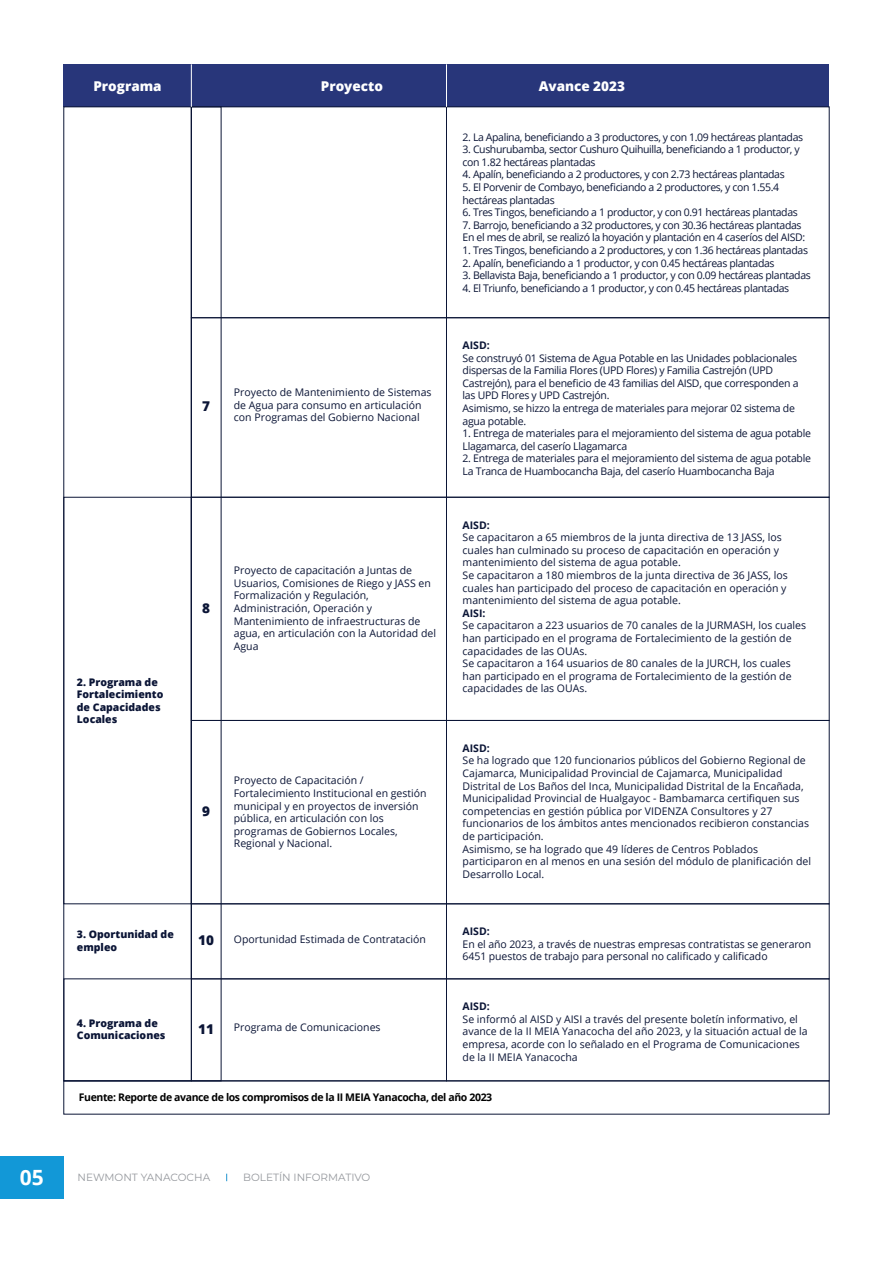
<style>
.page{position:relative;width:893px;height:1263px;background:#fff}
.page>*{position:absolute;margin:0;border:0;box-sizing:border-box;transform-origin:0 0}
.t1{font:700 21px "Open Sans";color:#fff}
.t2{font:800 13.5px "Open Sans";color:#fff}
.t3{font:800 13.5px "Open Sans";color:#0b1536}
.t4{font:10.5px/12.6px "Open Sans";color:#0b1536}
.t5{font:10.5px/12.6px "Open Sans";letter-spacing:-.035em;color:#0b1536}
.t6{font:10.5px/12.6px "Open Sans";letter-spacing:-.025em;color:#0b1536}
.t7{font:800 10.5px/12.6px "Open Sans";color:#0b1536}
.t8{font:700 10.5px "Open Sans";letter-spacing:-.035em;color:#000}
.t9{font:10.5px "Montserrat";color:#95989d}
.t10{font:700 10.5px "Open Sans";color:#0b1536}
</style>
<div class="page">
<div style="left:0;top:1157px;width:64px;height:42px;background:#1298d7"></div>
<div style="left:64px;top:64px;width:765px;height:43px;background:#28367a"></div>
<div style="left:191px;top:107px;width:256px;height:211px;border:1px solid #0b1536"></div>
<div style="left:446px;top:107px;width:383px;height:211px;border:1px solid #0b1536"></div>
<hr style="left:191px;top:64px;width:1px;height:43px;background:#fff">
<hr style="left:446px;top:64px;width:1px;height:43px;background:#fff">
<div style="left:191px;top:497px;width:256px;height:224px;border:1px solid #0b1536"></div>
<div style="left:446px;top:497px;width:383px;height:224px;border:1px solid #0b1536"></div>
<div style="left:191px;top:720px;width:256px;height:184px;border:1px solid #0b1536"></div>
<div style="left:446px;top:720px;width:383px;height:184px;border:1px solid #0b1536"></div>
<div style="left:191px;top:904px;width:256px;height:75px;border:1px solid #0b1536"></div>
<div style="left:446px;top:904px;width:383px;height:75px;border:1px solid #0b1536"></div>
<div style="left:64px;top:979px;width:383px;height:102px;border:1px solid #0b1536"></div>
<div style="left:446px;top:979px;width:383px;height:102px;border:1px solid #0b1536"></div>
<div style="left:64px;top:497px;width:128px;height:407px;border:1px solid #0b1536"></div>
<p class="t2" style="left:93px;top:75px;width:70px">Programa</p>
<p class="t2" style="left:321px;top:75px;width:64px">Proyecto</p>
<p class="t2" style="left:539px;top:75px;width:88px">Avance 2023</p>
<p class="t3" style="left:202px;top:396px;width:9px">7</p>
<p class="t4" style="left:234px;top:386px;width:199px">Proyecto de Mantenimiento de Sistemas de Agua para consumo en articulación con Programas del Gobierno Nacional</p>
<p class="t7" style="left:77px;top:675px;width:88px">2. Programa de<br>Fortalecimiento de Capacidades<br>Locales</p>
<p class="t3" style="left:202px;top:597px;width:9px">8</p>
<p class="t4" style="left:234px;top:564px;width:204px">Proyecto de capacitación a Juntas de<br>Usuarios, Comisiones de Riego y JASS en<br>Formalización y Regulación,<br>Administración, Operación y<br>Mantenimiento de infraestructuras de agua, en articulación con la Autoridad del<br>Agua</p>
<p class="t3" style="left:202px;top:801px;width:9px">9</p>
<p class="t4" style="left:234px;top:774px;width:194px">Proyecto de Capacitación /<br>Fortalecimiento Institucional en gestión municipal y en proyectos de inversión pública, en articulación con los programas de Gobiernos Locales,<br>Regional y Nacional.</p>
<p class="t7" style="left:77px;top:927px;width:98px">3. Oportunidad de empleo</p>
<p class="t3" style="left:198px;top:930px;width:17px">10</p>
<p class="t4" style="left:234px;top:932px;width:194px">Oportunidad Estimada de Contratación</p>
<p class="t7" style="left:77px;top:1016px;width:90px">4. Programa de<br>Comunicaciones</p>
<p class="t3" style="left:198px;top:1018px;width:17px">11</p>
<p class="t4" style="left:234px;top:1021px;width:148px">Programa de Comunicaciones</p>
<p class="t5" style="left:463px;top:130px;width:342px">2. La Apalina, beneficiando a 3 productores, y con 1.09 hectáreas plantadas</p>
<p class="t5" style="left:463px;top:143px;width:339px">3. Cushurubamba, sector Cushuro Quihuilla, beneficiando a 1 productor, y con 1.82 hectáreas plantadas</p>
<p class="t5" style="left:463px;top:168px;width:324px">4. Apalín, beneficiando a 2 productores, y con 2.73 hectáreas plantadas</p>
<p class="t5" style="left:463px;top:181px;width:318px">5. El Porvenir de Combayo, beneficiando a 2 productores, y con 1.55.4 hectáreas plantadas</p>
<p class="t5" style="left:463px;top:206px;width:337px">6. Tres Tingos, beneficiando a 1 productor, y con 0.91 hectáreas plantadas</p>
<p class="t5" style="left:463px;top:218px;width:344px">7. Barrojo, beneficiando a 32 productores, y con 30.36 hectáreas plantadas<br>En el mes de abril, se realizó la hoyación y plantación en 4 caseríos del AISD:</p>
<p class="t5" style="left:463px;top:244px;width:347px">1. Tres Tingos, beneficiando a 2 productores, y con 1.36 hectáreas plantadas</p>
<p class="t5" style="left:463px;top:256px;width:314px">2. Apalín, beneficiando a 1 productor, y con 0.45 hectáreas plantadas</p>
<p class="t5" style="left:463px;top:269px;width:350px">3. Bellavista Baja, beneficiando a 1 productor, y con 0.09 hectáreas plantadas</p>
<p class="t5" style="left:463px;top:281px;width:328px">4. El Triunfo, beneficiando a 1 productor, y con 0.45 hectáreas plantadas</p>
<p class="t10" style="left:463px;top:338px;width:29px">AISD:</p>
<p class="t6" style="left:463px;top:351px;width:337px">Se construyó 01 Sistema de Agua Potable en las Unidades poblacionales dispersas de la Familia Flores (UPD Flores) y Familia Castrejón (UPD Castrejón), para el beneficio de 43 familias del AISD, que corresponden a las UPD Flores y UPD Castrejón.<br>Asimismo, se hizzo la entrega de materiales para mejorar 02 sistema de agua potable.</p>
<p class="t6" style="left:463px;top:427px;width:350px">1. Entrega de materiales para el mejoramiento del sistema de agua potable<br>Llagamarca, del caserío Llagamarca</p>
<p class="t6" style="left:463px;top:452px;width:350px">2. Entrega de materiales para el mejoramiento del sistema de agua potable<br>La Tranca de Huambocancha Baja, del caserío Huambocancha Baja</p>
<p class="t10" style="left:463px;top:517px;width:29px">AISD:</p>
<p class="t4" style="left:463px;top:531px;width:327px">Se capacitaron a 65 miembros de la junta directiva de 13 JASS, los cuales han culminado su proceso de capacitación en operación y mantenimiento del sistema de agua potable.<br>Se capacitaron a 180 miembros de la junta directiva de 36 JASS, los cuales han participado del proceso de capacitación en operación y mantenimiento del sistema de agua potable.</p>
<p class="t10" style="left:463px;top:605px;width:24px">AISI:</p>
<p class="t4" style="left:463px;top:619px;width:345px">Se capacitaron a 223 usuarios de 70 canales de la JURMASH, los cuales han participado en el programa de Fortalecimiento de la gestión de capacidades de las OUAs.<br>Se capacitaron a 164 usuarios de 80 canales de la JURCH, los cuales han participado en el programa de Fortalecimiento de la gestión de capacidades de las OUAs.</p>
<p class="t10" style="left:463px;top:740px;width:29px">AISD:</p>
<p class="t4" style="left:463px;top:754px;width:350px">Se ha logrado que 120 funcionarios públicos del Gobierno Regional de Cajamarca, Municipalidad Provincial de Cajamarca, Municipalidad Distrital de Los Baños del Inca, Municipalidad Distrital de la Encañada, Municipalidad Provincial de Hualgayoc - Bambamarca certifiquen sus competencias en gestión pública por VIDENZA Consultores y 27 funcionarios de los ámbitos antes mencionados recibieron constancias de participación.<br>Asimismo, se ha logrado que 49 líderes de Centros Poblados participaron en al menos en una sesión del módulo de planificación del Desarrollo Local.</p>
<p class="t10" style="left:463px;top:924px;width:29px">AISD:</p>
<p class="t4" style="left:463px;top:937px;width:350px">En el año 2023, a través de nuestras empresas contratistas se generaron<br>6451 puestos de trabajo para personal no calificado y calificado</p>
<p class="t10" style="left:463px;top:999px;width:29px">AISD:</p>
<p class="t4" style="left:463px;top:1012px;width:347px">Se informó al AISD y AISI a través del presente boletín informativo, el avance de la II MEIA Yanacocha del año 2023, y la situación actual de la empresa, acorde con lo señalado en el Programa de Comunicaciones de la II MEIA Yanacocha</p>
<p class="t8" style="left:79px;top:1089px;width:415px">Fuente: Reporte de avance de los compromisos de la II MEIA Yanacocha, del año 2023</p>
<h1 class="t1" style="left:20px;top:1163px;width:25px">05</h1>
<p class="t9" style="left:78px;top:1170px;width:134px">NEWMONT YANACOCHA</p>
<p class="t9" style="left:243px;top:1170px;width:129px">BOLETÍN INFORMATIVO</p>
</div>
